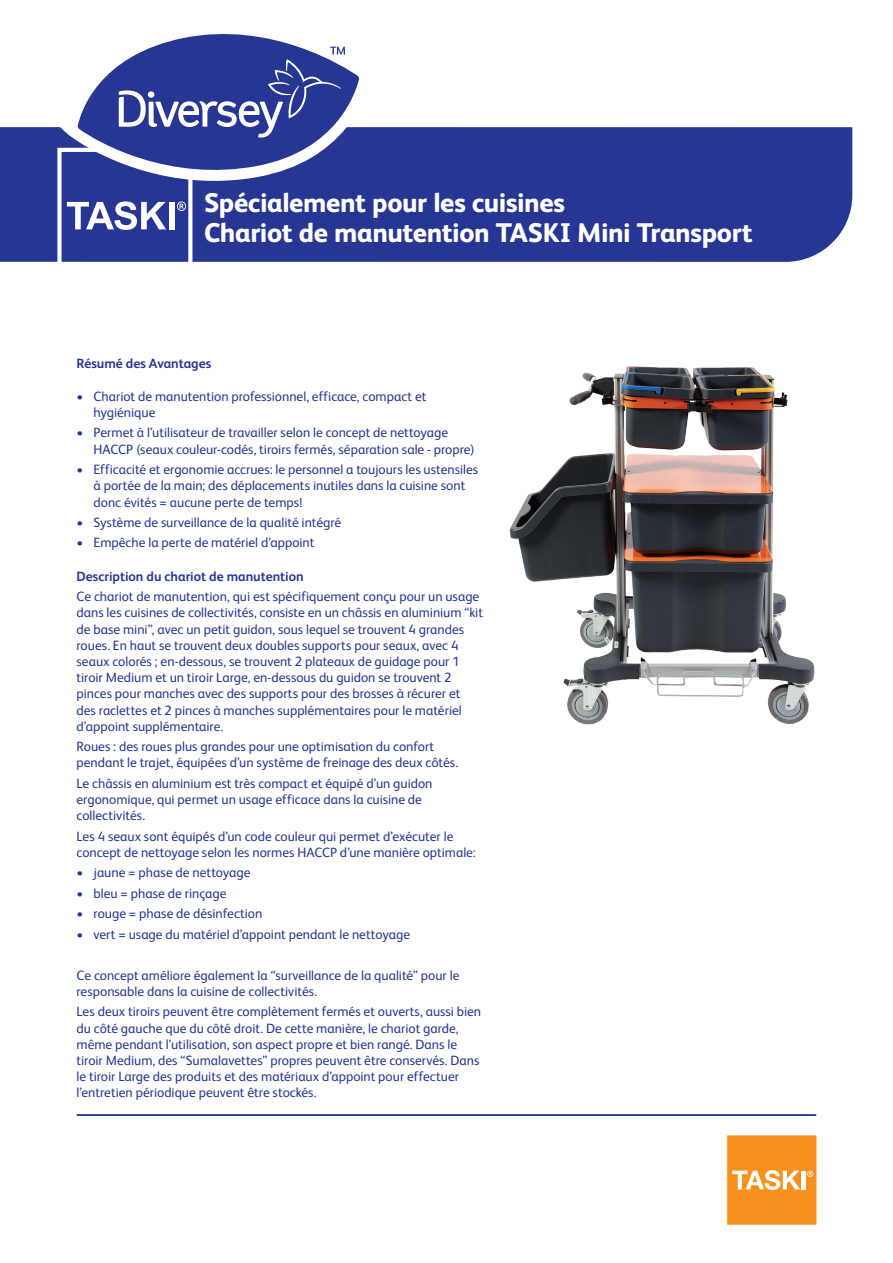
<style>
.page{position:relative;width:893px;height:1263px;background:#fff}
.page>*{position:absolute;margin:0;border:0;box-sizing:border-box;transform-origin:0 0}
.t1{font:800 27px/30px "FS Albert Pro";letter-spacing:-.015em;color:#fff}
.t2{font:13.5px/16.2px "FS Albert Pro";color:#263692}
.t3{font:700 13.5px "FS Albert Pro";letter-spacing:-.005em;color:#263692}
</style>
<div class="page">
<div style="left:0;top:127px;width:852px;height:135px;background:#263692"></div>
<svg style="left:57px;top:148px;width:135px;height:114px;background:#4e5ba6"></svg>
<div style="left:169px;top:202px;width:6px;height:27px;background:#fff"></div>
<svg style="left:727px;top:1135px;width:89px;height:90px;background:#f69c34"></svg>
<hr style="left:77px;top:1114px;width:739px;height:2px;background:#263692">
<img style="left:509px;top:366px;width:306px;height:359px">
<svg style="left:58px;top:78px;width:316px;height:103px"></svg>
<svg style="left:78px;top:34px;width:281px;height:148px;fill:#263692"></svg>
<svg style="left:119px;top:47px;width:226px;height:91px;background:#4a58a4"></svg>
<h1 class="t1" style="left:204px;top:186px;width:550px">Spécialement pour les cuisines<br>Chariot de manutention TASKI Mini Transport</h1>
<p class="t3" style="left:77px;top:353px;width:136px">Résumé des Avantages</p>
<p class="t2" style="left:94px;top:387px;width:334px;text-indent:-17px">• Chariot de manutention professionnel, efficace, compact et hygiénique</p>
<p class="t2" style="left:94px;top:424px;width:383px;text-indent:-17px">• Permet à l’utilisateur de travailler selon le concept de nettoyage<br>HACCP (seaux couleur-codés, tiroirs fermés, séparation sale - propre)</p>
<p class="t2" style="left:94px;top:460px;width:386px;text-indent:-17px">• Efficacité et ergonomie accrues: le personnel a toujours les ustensiles à portée de la main; des déplacements inutiles dans la cuisine sont donc évités = aucune perte de temps!</p>
<p class="t2" style="left:77px;top:513px;width:266px">• Système de surveillance de la qualité intégré</p>
<p class="t2" style="left:77px;top:534px;width:239px">• Empêche la perte de matériel d’appoint</p>
<p class="t3" style="left:77px;top:566px;width:229px">Description du chariot de manutention</p>
<p class="t2" style="left:77px;top:587px;width:408px">Ce chariot de manutention, qui est spécifiquement conçu pour un usage dans les cuisines de collectivités, consiste en un châssis en aluminium “kit de base mini”, avec un petit guidon, sous lequel se trouvent 4 grandes roues. En haut se trouvent deux doubles supports pour seaux, avec 4 seaux colorés ; en-dessous, se trouvent 2 plateaux de guidage pour 1 tiroir Medium et un tiroir Large, en-dessous du guidon se trouvent 2 pinces pour manches avec des supports pour des brosses à récurer et des raclettes et 2 pinces à manches supplémentaires pour le matériel d’appoint supplémentaire.</p>
<p class="t2" style="left:77px;top:737px;width:383px">Roues : des roues plus grandes pour une optimisation du confort pendant le trajet, équipées d’un système de freinage des deux côtés.</p>
<p class="t2" style="left:77px;top:774px;width:357px">Le châssis en aluminium est très compact et équipé d’un guidon ergonomique, qui permet un usage efficace dans la cuisine de collectivités.</p>
<p class="t2" style="left:77px;top:827px;width:401px">Les 4 seaux sont équipés d’un code couleur qui permet d’exécuter le concept de nettoyage selon les normes HACCP d’une manière optimale:</p>
<p class="t2" style="left:77px;top:864px;width:176px">• jaune = phase de nettoyage</p>
<p class="t2" style="left:77px;top:884px;width:151px">• bleu = phase de rinçage</p>
<p class="t2" style="left:77px;top:904px;width:187px">• rouge = phase de désinfection</p>
<p class="t2" style="left:77px;top:925px;width:335px">• vert = usage du matériel d’appoint pendant le nettoyage</p>
<p class="t2" style="left:77px;top:966px;width:384px">Ce concept améliore également la “surveillance de la qualité” pour le responsable dans la cuisine de collectivités.</p>
<p class="t2" style="left:77px;top:1002px;width:406px">Les deux tiroirs peuvent être complètement fermés et ouverts, aussi bien du côté gauche que du côté droit. De cette manière, le chariot garde, même pendant l’utilisation, son aspect propre et bien rangé. Dans le tiroir Medium, des “Sumalavettes” propres peuvent être conservés. Dans le tiroir Large des produits et des matériaux d’appoint pour effectuer l’entretien périodique peuvent être stockés.</p>
</div>
